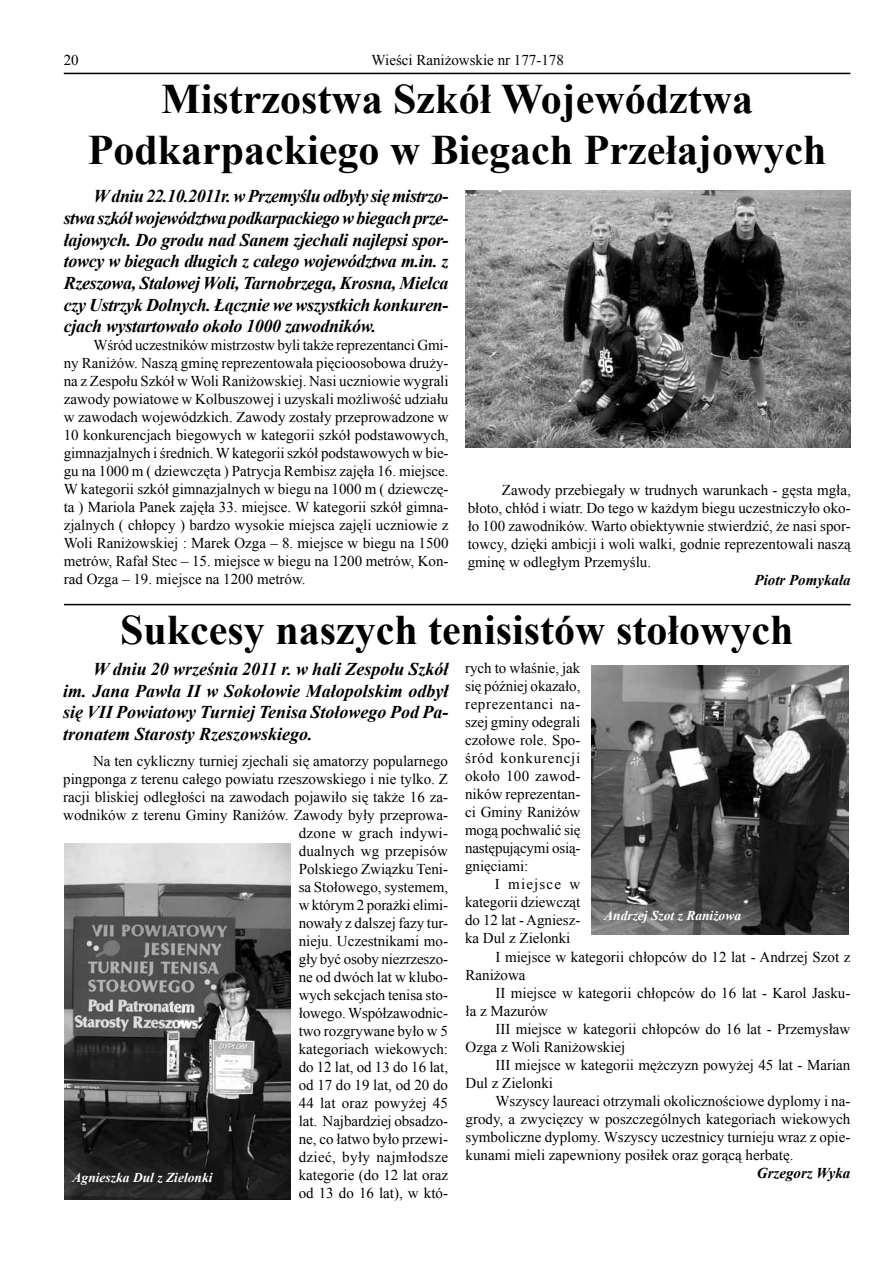
<style>
.page{position:relative;width:893px;height:1263px;background:#fff}
.page>*{position:absolute;margin:0;border:0;box-sizing:border-box;transform-origin:0 0}
.t1{font:700 42px/50.4px "Times New Roman";color:#000;text-align:center}
.t2{font:italic 700 18px/21.6px "Times New Roman";letter-spacing:-.01em;color:#000;text-align:justify}
.t3{font:15px/18px "Times New Roman";color:#000;text-align:justify}
.t4{font:italic 700 15px "Times New Roman";color:#000}
.t5{font:italic 700 13.5px "Times New Roman";color:#fff}
</style>
<div class="page">
<hr style="left:64px;top:73px;width:786px;height:1px;background:#000">
<img style="left:465px;top:190px;width:385px;height:257px">
<hr style="left:64px;top:604px;width:787px;height:1px;background:#000">
<img style="left:591px;top:665px;width:258px;height:270px">
<img style="left:64px;top:843px;width:226px;height:356px">
<p class="t3" style="left:64px;top:51px;width:16px">20</p>
<p class="t3" style="left:372px;top:50px;width:194px">Wieści Raniżowskie nr 177-178</p>
<h1 class="t1" style="left:88px;top:73px;width:740px">Mistrzostwa Szkół Województwa<br>Podkarpackiego w Biegach Przełajowych</h1>
<p class="t2" style="left:64px;top:185px;width:386px;text-indent:30px">W dniu 22.10.2011r. w Przemyślu odbyły się mistrzo&shy;stwa szkół województwa podkarpackiego w biegach prze&shy;łajowych. Do grodu nad Sanem zjechali najlepsi spor&shy;towcy w biegach długich z całego województwa m.in. z Rzeszowa, Stalowej Woli, Tarnobrzega, Krosna, Mielca czy Ustrzyk Dolnych. Łącznie we wszystkich konkuren&shy;cjach wystartowało około 1000 zawodników.</p>
<p class="t3" style="left:64px;top:336px;width:386px;text-indent:30px">Wśród uczestników mistrzostw byli także reprezentanci Gmi&shy;ny Raniżów. Naszą gminę reprezentowała pięcioosobowa druży&shy;na z Zespołu Szkół w Woli Raniżowskiej. Nasi uczniowie wygrali zawody powiatowe w Kolbuszowej i uzyskali możliwość udziału w zawodach wojewódzkich. Zawody zostały przeprowadzone w 10 konkurencjach biegowych w kategorii szkół podstawowych, gimnazjalnych i średnich. W kategorii szkół podstawowych w bie&shy;gu na 1000 m ( dziewczęta ) Patrycja Rembisz zajęła 16. miejsce.<br>W kategorii szkół gimnazjalnych w biegu na 1000 m ( dziewczę&shy;ta ) Mariola Panek zajęła 33. miejsce. W kategorii szkół gimna&shy;zjalnych ( chłopcy ) bardzo wysokie miejsca zajęli uczniowie z Woli Raniżowskiej : Marek Ozga – 8. miejsce w biegu na 1500 metrów, Rafał Stec – 15. miejsce w biegu na 1200 metrów, Kon&shy;rad Ozga – 19. miejsce na 1200 metrów.</p>
<p class="t3" style="left:468px;top:481px;width:384px;text-indent:34px">Zawody przebiegały w trudnych warunkach - gęsta mgła, błoto, chłód i wiatr. Do tego w każdym biegu uczestniczyło oko&shy;ło 100 zawodników. Warto obiektywnie stwierdzić, że nasi spor&shy;towcy, dzięki ambicji i woli walki, godnie reprezentowali naszą gminę w odległym Przemyślu.</p>
<p class="t4" style="left:754px;top:570px;width:98px">Piotr Pomykała</p>
<h1 class="t1" style="left:120px;top:604px;width:675px">Sukcesy naszych tenisistów stołowych</h1>
<p class="t2" style="left:63px;top:658px;width:387px;text-indent:30px">W dniu 20 września 2011 r. w hali Zespołu Szkół im. Jana Pawła II w Sokołowie Małopolskim odbył się VII Powiatowy Turniej Tenisa Stołowego Pod Pa&shy;tronatem Starosty Rzeszowskiego.</p>
<p class="t3" style="left:465px;top:658px;width:117px">rych to właśnie, jak się później okazało, reprezentanci na&shy;szej gminy odegrali czołowe role. Spo&shy;śród konkurencji około 100 zawod&shy;ników reprezentan&shy;ci Gminy Raniżów mogą pochwalić się następującymi osią&shy;gnięciami:</p>
<p class="t3" style="left:465px;top:874px;width:117px;text-indent:30px">I miejsce w kategorii dziewcząt do 12 lat - Agniesz&shy;ka Dul z Zielonki</p>
<p class="t3" style="left:466px;top:948px;width:386px;text-indent:30px">I miejsce w kategorii chłopców do 12 lat - Andrzej Szot z<br>Raniżowa</p>
<p class="t3" style="left:466px;top:984px;width:386px;text-indent:30px">II miejsce w kategorii chłopców do 16 lat - Karol Jasku&shy;ła z Mazurów</p>
<p class="t3" style="left:466px;top:1020px;width:386px;text-indent:30px">III miejsce w kategorii chłopców do 16 lat - Przemysław<br>Ozga z Woli Raniżowskiej</p>
<p class="t3" style="left:466px;top:1056px;width:386px;text-indent:30px">III miejsce w kategorii mężczyzn powyżej 45 lat - Marian<br>Dul z Zielonki</p>
<p class="t3" style="left:466px;top:1092px;width:386px;text-indent:30px">Wszyscy laureaci otrzymali okolicznościowe dyplomy i na&shy;grody, a zwycięzcy w poszczególnych kategoriach wiekowych symboliczne dyplomy. Wszyscy uczestnicy turnieju wraz z opie&shy;kunami mieli zapewniony posiłek oraz gorącą herbatę.</p>
<p class="t5" style="left:73px;top:1168px;width:141px">Agnieszka Dul z Zielonki</p>
<p class="t4" style="left:757px;top:1163px;width:95px">Grzegorz Wyka</p>
<p class="t3" style="left:63px;top:751px;width:386px;text-align:right">Na ten cykliczny turniej zjechali się amatorzy popularnego pingponga z terenu całego powiatu rzeszowskiego i nie tylko. Z racji bliskiej odległości na zawodach pojawiło się także 16 za&shy;wodników z terenu Gminy Raniżów. Zawody były przeprowa&shy;dzone w grach indywi-<br>dualnych wg przepisów<br>Polskiego Związku Teni-<br>sa Stołowego, systemem,<br>w którym 2 porażki elimi-<br>nowały z dalszej fazy tur-<br>nieju. Uczestnikami mo-<br>gły być osoby niezrzeszo-<br>ne od dwóch lat w klubo-<br>wych sekcjach tenisa sto-<br>łowego. Współzawodnic-<br>two rozgrywane było w 5<br>kategoriach wiekowych:<br>do 12 lat, od 13 do 16 lat,<br>od 17 do 19 lat, od 20 do<br>44 lat oraz powyżej 45<br>lat. Najbardziej obsadzo-<br>ne, co łatwo było przewi-<br>dzieć, były najmłodsze<br>kategorie (do 12 lat oraz<br>od 13 do 16 lat), w któ-</p>
<p class="t5" style="left:604px;top:906px;width:138px">Andrzej Szot z Raniżowa</p>
</div>
